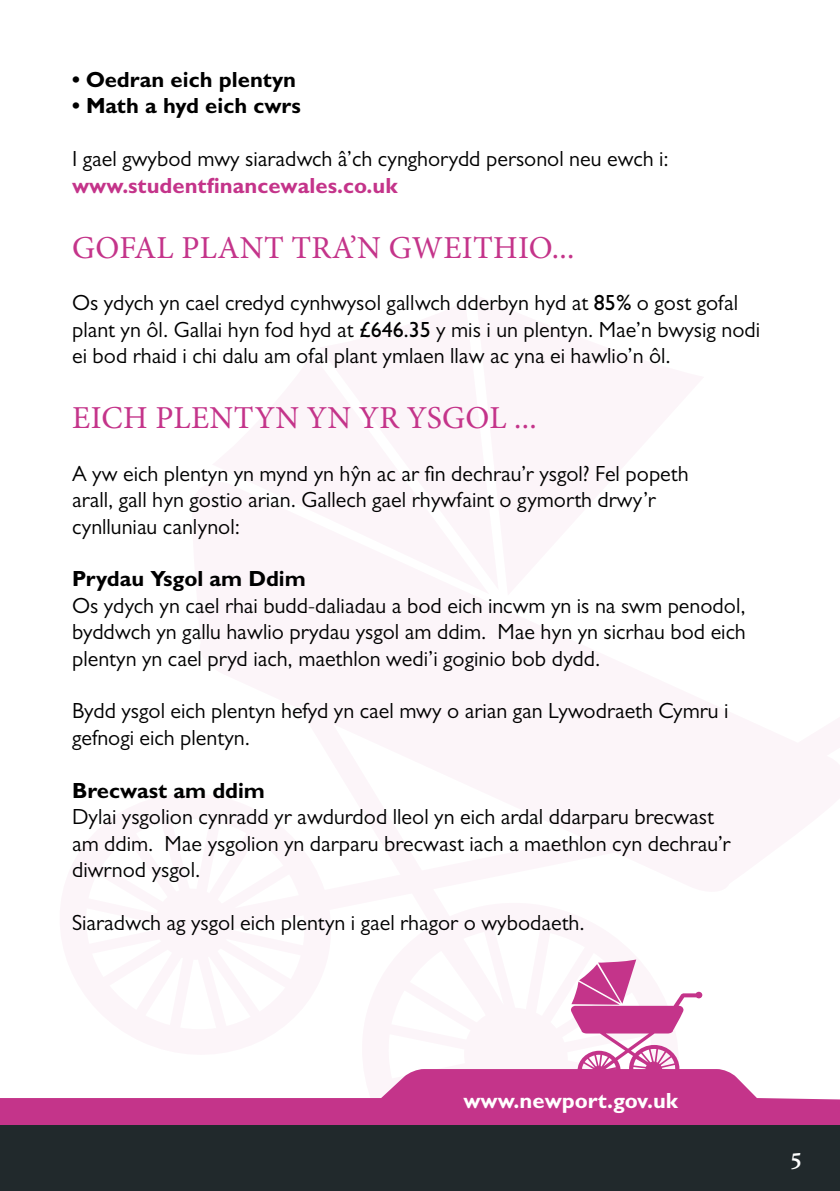
<style>
.page{position:relative;width:840px;height:1191px;background:#fff}
.page>*{position:absolute;margin:0;border:0;box-sizing:border-box;transform-origin:0 0}
.t1{font:32px "Minion Pro";letter-spacing:.01em;color:#c4348a}
.t2{font:700 26px "Adobe Hebrew";color:#fff}
.t3{font:22px/26.4px "Gill Sans MT Pro";color:#000}
.t4{font:700 22px "Gill Sans MT Pro";color:#000}
.t5{font:700 22px "Gill Sans MT Pro";color:#c4348a}
.t6{font:700 22px "Gill Sans MT Pro";color:#fff}
.s1{font-weight:500}
</style>
<div class="page">
<svg style="left:0;top:1069px;width:839px;height:56px;fill:#c4348a"></svg>
<svg style="left:456px;top:959px;width:246px;height:154px"></svg>
<div style="left:592px;top:1065px;width:12px;height:12px;background:#c4348a;border-radius:50%"></div>
<div style="left:645px;top:1061px;width:16px;height:16px;background:#c4348a;border-radius:50%"></div>
<div style="left:0;top:1125px;width:839px;height:66px;background:#21292c"></div>
<p class="t4" style="left:72px;top:66px;width:225px">• Oedran eich plentyn</p>
<p class="t4" style="left:72px;top:92px;width:230px">• Math a hyd eich cwrs</p>
<p class="t3" style="left:72px;top:145px;width:598px">I gael gwybod mwy siaradwch â’ch cynghorydd personol neu ewch i:</p>
<p class="t5" style="left:72px;top:172px;width:327px">www.studentfinancewales.co.uk</p>
<h1 class="t1" style="left:72px;top:226px;width:503px">GOFAL PLANT TRA’N GWEITHIO...</h1>
<p class="t3" style="left:72px;top:289px;width:689px">Os ydych yn cael credyd cynhwysol gallwch dderbyn hyd at <span class="s1">85%</span> o gost gofal plant yn ôl. Gallai hyn fod hyd at <span class="s1">£646.35</span> y mis i un plentyn. Mae’n bwysig nodi ei bod rhaid i chi dalu am ofal plant ymlaen llaw ac yna ei hawlio’n ôl.</p>
<h1 class="t1" style="left:72px;top:396px;width:465px">EICH PLENTYN YN YR YSGOL ...</h1>
<p class="t3" style="left:72px;top:460px;width:617px">A yw eich plentyn yn mynd yn hŷn ac ar fin dechrau’r ysgol? Fel popeth arall, gall hyn gostio arian. Gallech gael rhywfaint o gymorth drwy’r cynlluniau canlynol:</p>
<p class="t4" style="left:72px;top:565px;width:235px">Prydau Ysgol am Ddim</p>
<p class="t3" style="left:72px;top:592px;width:674px;text-align:justify">Os ydych yn cael rhai budd-daliadau a bod eich incwm yn is na swm penodol, byddwch yn gallu hawlio prydau ysgol am ddim. Mae hyn yn sicrhau bod eich plentyn yn cael pryd iach, maethlon wedi’i goginio bob dydd.</p>
<p class="t3" style="left:72px;top:697px;width:657px">Bydd ysgol eich plentyn hefyd yn cael mwy o arian gan Lywodraeth Cymru i gefnogi eich plentyn.</p>
<p class="t4" style="left:72px;top:776px;width:194px">Brecwast am ddim</p>
<p class="t3" style="left:72px;top:803px;width:659px">Dylai ysgolion cynradd yr awdurdod lleol yn eich ardal ddarparu brecwast am ddim. Mae ysgolion yn darparu brecwast iach a maethlon cyn dechrau’r diwrnod ysgol.</p>
<p class="t3" style="left:72px;top:909px;width:514px">Siaradwch ag ysgol eich plentyn i gael rhagor o wybodaeth.</p>
<p class="t6" style="left:463px;top:1086px;width:216px">www.newport.gov.uk</p>
<p class="t2" style="left:789px;top:1140px;width:15px">5</p>
</div>
